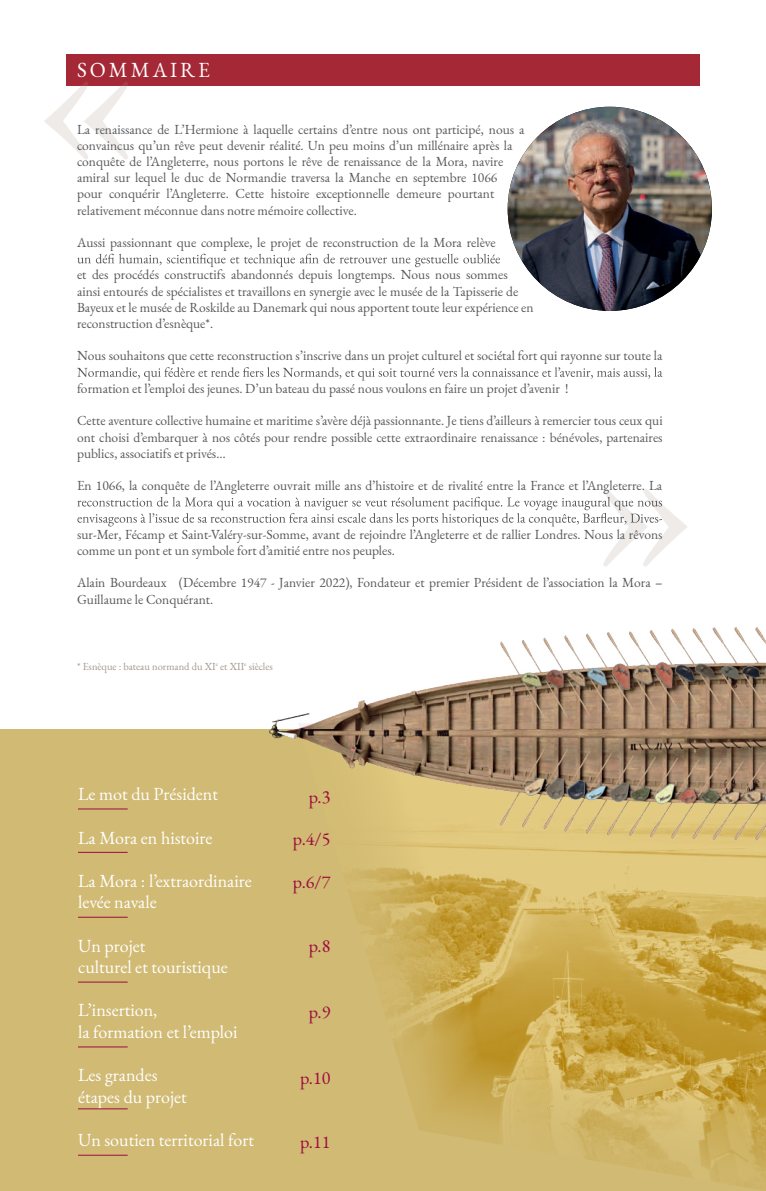
<style>
.page{position:relative;width:766px;height:1191px;background:#fff}
.page>*{position:absolute;margin:0;border:0;box-sizing:border-box;transform-origin:0 0}
.t1{font:203.55px "Times";color:#a5978a}
.t2{font:21px "EB Garamond";letter-spacing:.145em;color:#fff}
.t3{font:18px/21.6px "EB Garamond";color:#fff}
.t4{font:18px "EB Garamond";color:#9e0b3f}
.t5{font:13.5px/16.2px "EB Garamond";color:#57585a}
.t6{font:10.5px "EB Garamond";color:#a5978a}
</style>
<div class="page">
<div style="left:66px;top:54px;width:633px;height:32px;background:#a42836"></div>
<div style="left:0;top:729px;width:765px;height:462px;background:#d1ba73"></div>
<img style="left:349px;top:852px;width:416px;height:338px">
<svg style="left:77px;top:254px;width:423px;height:13px"></svg>
<svg style="left:77px;top:367px;width:585px;height:13px"></svg>
<svg style="left:77px;top:497px;width:585px;height:29px"></svg>
<img style="left:507px;top:107px;width:204px;height:204px;border-radius:102px">
<img style="left:268px;top:627px;width:497px;height:225px">
<hr style="left:78px;top:808px;width:50px;height:1px;background:#9e0b3f">
<hr style="left:78px;top:852px;width:50px;height:1px;background:#9e0b3f">
<hr style="left:78px;top:917px;width:50px;height:1px;background:#9e0b3f">
<hr style="left:78px;top:981px;width:50px;height:1px;background:#9e0b3f">
<hr style="left:78px;top:1046px;width:50px;height:1px;background:#9e0b3f">
<hr style="left:78px;top:1108px;width:50px;height:1px;background:#9e0b3f">
<hr style="left:78px;top:1154px;width:50px;height:1px;background:#9e0b3f">
<h2 class="t2" style="left:77px;top:57px;width:134px">SOMMAIRE</h2>
<h1 class="t1" style="left:36px;top:-23px;width:103px">«</h1>
<p class="t5" style="left:77px;top:121px;width:449px">La renaissance de L’Hermione à laquelle certains d’entre nous ont participé, nous a convaincus qu’un rêve peut devenir réalité. Un peu moins d’un millénaire après la conquête de l’Angleterre, nous portons le rêve de renaissance de la Mora, navire amiral sur lequel le duc de Normandie traversa la Manche en septembre 1066 pour conquérir l’Angleterre. Cette histoire exceptionnelle demeure pourtant relativement méconnue dans notre mémoire collective.</p>
<p class="t5" style="left:77px;top:234px;width:420px">Aussi passionnant que complexe, le projet de reconstruction de la Mora relève</p>
<p class="t5" style="left:77px;top:267px;width:458px">et des procédés constructifs abandonnés depuis longtemps. Nous nous sommes ainsi entourés de spécialistes et travaillons en synergie avec le musée de la Tapisserie de Bayeux et le musée de Roskilde au Danemark qui nous apportent toute leur expérience en reconstruction d’esnèque*.</p>
<p class="t5" style="left:77px;top:348px;width:587px">Nous souhaitons que cette reconstruction s’inscrive dans un projet culturel et sociétal fort qui rayonne sur toute la</p>
<p class="t5" style="left:77px;top:380px;width:493px">formation et l’emploi des jeunes. D’un bateau du passé nous voulons en faire un projet d’avenir !</p>
<p class="t5" style="left:77px;top:413px;width:587px;text-align:justify">Cette aventure collective humaine et maritime s’avère déjà passionnante. Je tiens d’ailleurs à remercier tous ceux qui ont choisi d’embarquer à nos côtés pour rendre possible cette extraordinaire renaissance : bénévoles, partenaires publics, associatifs et privés…</p>
<p class="t5" style="left:77px;top:477px;width:586px">En 1066, la conquête de l’Angleterre ouvrait mille ans d’histoire et de rivalité entre la France et l’Angleterre. La</p>
<p class="t5" style="left:77px;top:526px;width:587px">sur-Mer, Fécamp et Saint-Valéry-sur-Somme, avant de rejoindre l’Angleterre et de rallier Londres. Nous la rêvons comme un pont et un symbole fort d’amitié entre nos peuples.</p>
<p class="t5" style="left:77px;top:575px;width:587px">Alain Bourdeaux (Décembre 1947 - Janvier 2022), Fondateur et premier Président de l’association la Mora –<br>Guillaume le Conquérant.</p>
<h1 class="t1" style="left:695px;top:670px;width:103px;rotate:-180deg">«</h1>
<p class="t6" style="left:77px;top:659px;width:197px">* Esnèque : bateau normand du XI<sup>e</sup> et XII<sup>e</sup> siècles</p>
<h3 class="t3" style="left:78px;top:783px;width:141px">Le mot du Président</h3>
<h3 class="t3" style="left:78px;top:827px;width:136px">La Mora en histoire</h3>
<h3 class="t3" style="left:78px;top:870px;width:175px">La Mora : l’extraordinaire levée navale</h3>
<h3 class="t3" style="left:78px;top:935px;width:151px">Un projet<br>culturel et touristique</h3>
<h3 class="t3" style="left:78px;top:999px;width:161px">L’insertion,<br>la formation et l’emploi</h3>
<h3 class="t3" style="left:78px;top:1064px;width:110px">Les grandes étapes du projet</h3>
<h3 class="t3" style="left:78px;top:1129px;width:177px">Un soutien territorial fort</h3>
<h3 class="t4" style="left:308px;top:784px;width:23px">p.3</h3>
<h3 class="t4" style="left:293px;top:827px;width:39px">p.4/5</h3>
<h3 class="t4" style="left:293px;top:870px;width:39px">p.6/7</h3>
<h3 class="t4" style="left:308px;top:934px;width:23px">p.8</h3>
<h3 class="t4" style="left:308px;top:1000px;width:23px">p.9</h3>
<h3 class="t4" style="left:300px;top:1066px;width:32px">p.10</h3>
<h3 class="t4" style="left:300px;top:1130px;width:32px">p.11</h3>
</div>
